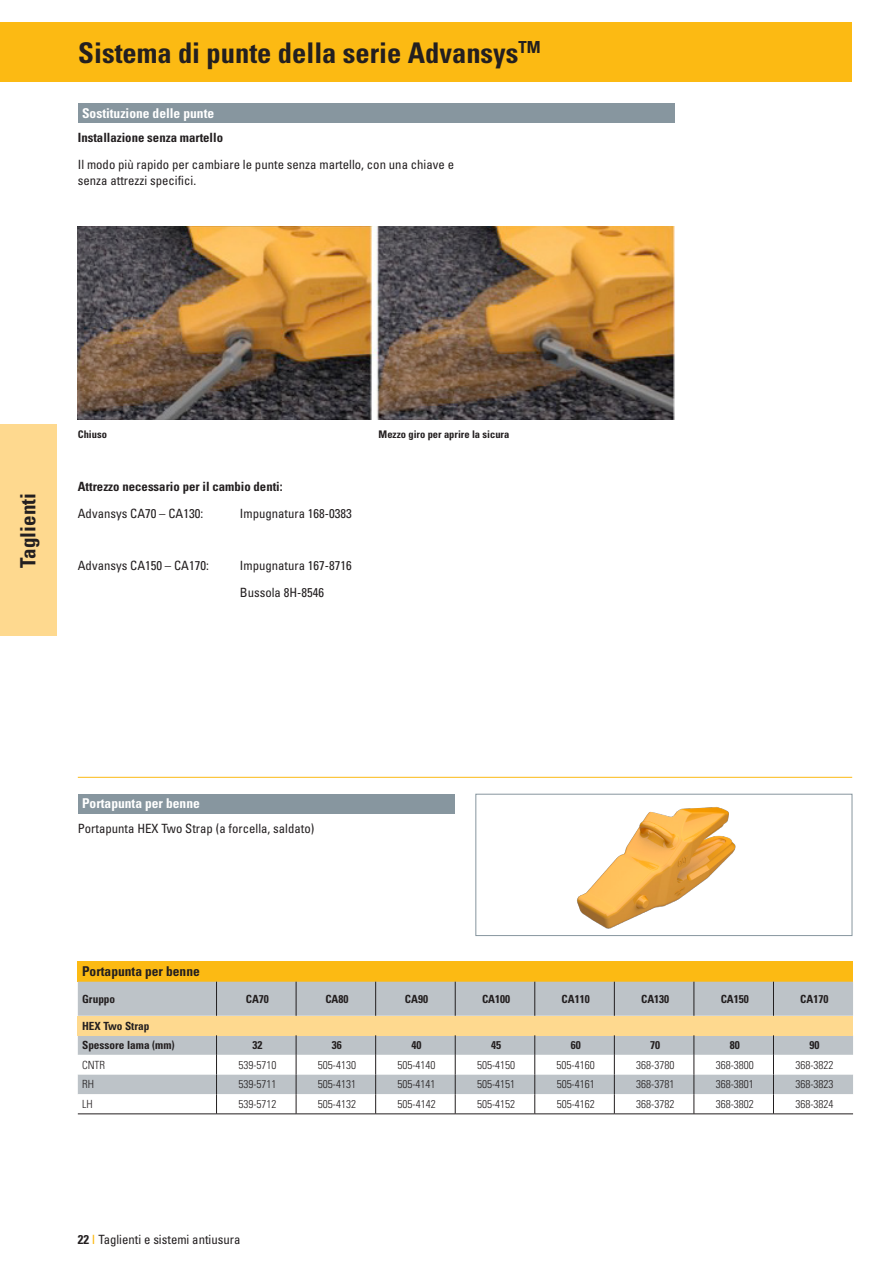
<style>
.page{position:relative;width:896px;height:1266px;background:#fff}
.page>*{position:absolute;margin:0;border:0;box-sizing:border-box;transform-origin:0 0}
.t1{font:700 condensed 28.5px "Univers LT Std";color:#231f20}
.t2{font:700 condensed 21px "Univers LT Std";color:#231f20}
.t3{font:700 condensed 13.5px "Univers LT Std";color:#fff}
.t4{font:700 condensed 13.5px "Univers LT Std";color:#231f20}
.t5{font:condensed 12.75px/15.8px "Univers LT Std";color:#231f20}
.t6{font:700 condensed 12.75px "Univers LT Std";color:#231f20}
.t7{font:300 condensed 11.25px "Univers LT Std";color:#231f20}
.t8{font:700 condensed 11.25px/19.5px "Univers LT Std";color:#231f20}
.t9{font:700 condensed 10.5px "Univers LT Std";color:#231f20}
.s1{font-weight:700}
.s2{color:#fcba13}
</style>
<div class="page">
<div style="left:0;top:23px;width:852px;height:59px;background:#fcba13"></div>
<div style="left:0;top:424px;width:57px;height:212px;background:#fed98f"></div>
<div style="left:475px;top:794px;width:377px;height:141px;border:1px solid #87969f"></div>
<div style="left:78px;top:794px;width:376px;height:19px;background:#87969f"></div>
<div style="left:78px;top:961px;width:774px;height:20px;background:#fcba13"></div>
<div style="left:78px;top:981px;width:774px;height:34px;background:#bdc3c8"></div>
<div style="left:78px;top:1015px;width:774px;height:20px;background:#fed98f"></div>
<hr style="left:216px;top:981px;width:1px;height:34px;background:#231f20">
<hr style="left:296px;top:981px;width:1px;height:34px;background:#231f20">
<hr style="left:375px;top:981px;width:1px;height:34px;background:#231f20">
<hr style="left:455px;top:981px;width:1px;height:34px;background:#231f20">
<hr style="left:534px;top:981px;width:1px;height:34px;background:#231f20">
<hr style="left:614px;top:981px;width:1px;height:34px;background:#231f20">
<hr style="left:693px;top:981px;width:1px;height:34px;background:#231f20">
<hr style="left:773px;top:981px;width:1px;height:34px;background:#231f20">
<hr style="left:78px;top:1113px;width:138px;height:1px;background:#231f20">
<hr style="left:216px;top:1113px;width:80px;height:1px;background:#231f20">
<hr style="left:296px;top:1113px;width:79px;height:1px;background:#231f20">
<hr style="left:375px;top:1113px;width:80px;height:1px;background:#231f20">
<hr style="left:455px;top:1113px;width:79px;height:1px;background:#231f20">
<hr style="left:534px;top:1113px;width:80px;height:1px;background:#231f20">
<hr style="left:614px;top:1113px;width:79px;height:1px;background:#231f20">
<hr style="left:693px;top:1113px;width:80px;height:1px;background:#231f20">
<svg style="left:78px;top:1035px;width:774px;height:78px"></svg>
<hr style="left:773px;top:1113px;width:79px;height:1px;background:#231f20">
<hr style="left:78px;top:777px;width:774px;height:1px;background:#fcba13">
<img style="left:577px;top:807px;width:159px;height:122px">
<div style="left:78px;top:103px;width:596px;height:19px;background:#87969f"></div>
<img style="left:77px;top:226px;width:597px;height:194px">
<h1 class="t1" style="left:78px;top:35px;width:464px">Sistema di punte della serie Advansys<sup>TM</sup></h1>
<p class="t3" style="left:82px;top:105px;width:134px">Sostituzione delle punte</p>
<p class="t6" style="left:78px;top:130px;width:147px">Installazione senza martello</p>
<p class="t5" style="left:78px;top:156px;width:378px">Il modo più rapido per cambiare le punte senza martello, con una chiave e senza attrezzi specifici.</p>
<h2 class="t2" style="left:15px;top:567px;width:76px;rotate:-90deg">Taglienti</h2>
<p class="t9" style="left:78px;top:428px;width:31px">Chiuso</p>
<p class="t9" style="left:378px;top:428px;width:132px">Mezzo giro per aprire la sicura</p>
<p class="t6" style="left:78px;top:479px;width:206px">Attrezzo necessario per il cambio denti:</p>
<p class="t5" style="left:78px;top:505px;width:127px">Advansys CA70 – CA130:</p>
<p class="t5" style="left:240px;top:505px;width:113px">Impugnatura 168-0383</p>
<p class="t5" style="left:78px;top:557px;width:132px">Advansys CA150 – CA170:</p>
<p class="t5" style="left:240px;top:552px;width:113px;line-height:26.4px">Impugnatura 167-8716<br>Bussola 8H-8546</p>
<p class="t3" style="left:82px;top:795px;width:119px">Portapunta per benne</p>
<p class="t5" style="left:78px;top:820px;width:238px">Portapunta HEX Two Strap (a forcella, saldato)</p>
<p class="t4" style="left:82px;top:963px;width:119px">Portapunta per benne</p>
<p class="t8" style="left:82px;top:988px;width:35px">Gruppo</p>
<p class="t8" style="left:246px;top:988px;width:25px">CA70</p>
<p class="t8" style="left:325px;top:988px;width:25px">CA80</p>
<p class="t8" style="left:405px;top:988px;width:25px">CA90</p>
<p class="t8" style="left:482px;top:988px;width:30px">CA100</p>
<p class="t8" style="left:561px;top:988px;width:30px">CA110</p>
<p class="t8" style="left:641px;top:988px;width:30px">CA130</p>
<p class="t8" style="left:720px;top:988px;width:30px">CA150</p>
<p class="t8" style="left:800px;top:988px;width:30px">CA170</p>
<p class="t8" style="left:82px;top:1015px;width:94px">HEX Two Strap<br>Spessore lama (mm)</p>
<p class="t8" style="left:252px;top:1035px;width:11px">32</p>
<p class="t8" style="left:332px;top:1035px;width:11px">36</p>
<p class="t8" style="left:411px;top:1035px;width:11px">40</p>
<p class="t8" style="left:491px;top:1035px;width:11px">45</p>
<p class="t8" style="left:570px;top:1035px;width:11px">60</p>
<p class="t8" style="left:650px;top:1035px;width:11px">70</p>
<p class="t8" style="left:729px;top:1035px;width:11px">80</p>
<p class="t8" style="left:809px;top:1035px;width:11px">90</p>
<p class="t7" style="left:82px;top:1057px;width:25px">CNTR</p>
<p class="t7" style="left:238px;top:1057px;width:40px">539-5710</p>
<p class="t7" style="left:318px;top:1057px;width:40px">505-4130</p>
<p class="t7" style="left:397px;top:1057px;width:40px">505-4140</p>
<p class="t7" style="left:477px;top:1057px;width:40px">505-4150</p>
<p class="t7" style="left:556px;top:1057px;width:40px">505-4160</p>
<p class="t7" style="left:636px;top:1057px;width:40px">368-3780</p>
<p class="t7" style="left:715px;top:1057px;width:40px">368-3800</p>
<p class="t7" style="left:795px;top:1057px;width:40px">368-3822</p>
<p class="t7" style="left:82px;top:1077px;width:13px">RH</p>
<p class="t7" style="left:238px;top:1077px;width:40px">539-5711</p>
<p class="t7" style="left:318px;top:1077px;width:40px">505-4131</p>
<p class="t7" style="left:397px;top:1077px;width:40px">505-4141</p>
<p class="t7" style="left:477px;top:1077px;width:40px">505-4151</p>
<p class="t7" style="left:556px;top:1077px;width:40px">505-4161</p>
<p class="t7" style="left:636px;top:1077px;width:40px">368-3781</p>
<p class="t7" style="left:715px;top:1077px;width:40px">368-3801</p>
<p class="t7" style="left:795px;top:1077px;width:40px">368-3823</p>
<p class="t7" style="left:82px;top:1097px;width:12px">LH</p>
<p class="t7" style="left:238px;top:1097px;width:40px">539-5712</p>
<p class="t7" style="left:318px;top:1097px;width:40px">505-4132</p>
<p class="t7" style="left:397px;top:1097px;width:40px">505-4142</p>
<p class="t7" style="left:477px;top:1097px;width:40px">505-4152</p>
<p class="t7" style="left:556px;top:1097px;width:40px">505-4162</p>
<p class="t7" style="left:636px;top:1097px;width:40px">368-3782</p>
<p class="t7" style="left:715px;top:1097px;width:40px">368-3802</p>
<p class="t7" style="left:795px;top:1097px;width:40px">368-3824</p>
<p class="t5" style="left:78px;top:1231px;width:164px"><span class="s1">22</span> <span class="s2">I</span> Taglienti e sistemi antiusura</p>
</div>
